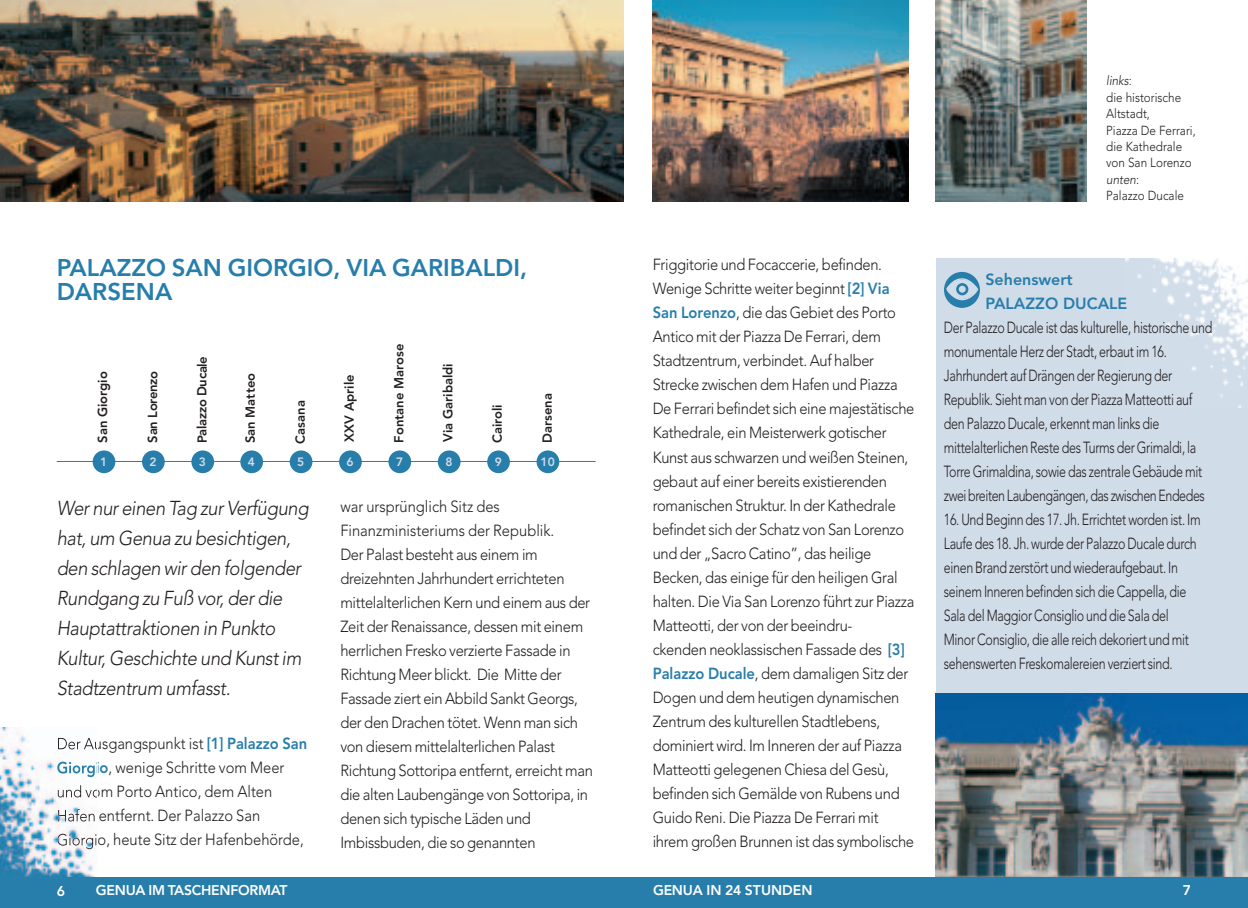
<style>
.page{position:relative;width:1248px;height:908px;background:#fff}
.page>*{position:absolute;margin:0;border:0;box-sizing:border-box;transform-origin:0 0}
.t1{font:800 24px/24px "Avenir LT Std";color:#277eab}
.t2{font:italic 300 20px/30px "Avenir LT Std";letter-spacing:-.02em;color:#231f20;scale:.92 1}
.t3{font:300 16px/24px "Avenir LT Std";letter-spacing:-.02em;color:#231f20;scale:.92 1}
.t4{font:300 16px/24px "Avenir LT Std";letter-spacing:-.02em;color:#231f20;scale:.78 1}
.t5{font:300 16px/24px "Avenir LT Std";color:#231f20;scale:.92 1}
.t6{font:800 16px/24px "Avenir LT Std";color:#277eab}
.t7{font:800 14px "Avenir LT Std";letter-spacing:-.02em;color:#fff}
.t8{font:800 14px "Avenir LT Std";color:#fff}
.t9{font:300 13px/16.4px "Avenir LT Std";color:#231f20;scale:.9 1}
.t10{font:800 13px "Avenir LT Std";color:#231f20}
.t11{font:800 13px "Avenir LT Std";letter-spacing:-.03em;color:#231f20}
.t12{font:800 13px "Avenir LT Std";letter-spacing:-.02em;color:#231f20}
.t13{font:800 12px "Avenir LT Std";color:#d1dce9}
.s1{font-weight:800;color:#277eab}
.s2{color:#fff}
.s3{font-style:italic}
</style>
<div class="page">
<hr style="left:57px;top:461px;width:538px;height:1px;background:#277eab">
<div style="left:936px;top:258px;width:311px;height:649px;background:#d1dce9"></div>
<div style="left:93px;top:450px;width:22px;height:23px;background:#277eab;border-radius:50%"></div>
<div style="left:142px;top:450px;width:23px;height:23px;background:#277eab;border-radius:50%"></div>
<div style="left:191px;top:450px;width:23px;height:23px;background:#277eab;border-radius:50%"></div>
<div style="left:240px;top:450px;width:23px;height:23px;background:#277eab;border-radius:50%"></div>
<div style="left:290px;top:450px;width:22px;height:23px;background:#277eab;border-radius:50%"></div>
<div style="left:339px;top:450px;width:23px;height:23px;background:#277eab;border-radius:50%"></div>
<div style="left:388px;top:450px;width:23px;height:23px;background:#277eab;border-radius:50%"></div>
<div style="left:438px;top:450px;width:22px;height:23px;background:#277eab;border-radius:50%"></div>
<div style="left:487px;top:450px;width:23px;height:23px;background:#277eab;border-radius:50%"></div>
<div style="left:536px;top:450px;width:23px;height:23px;background:#277eab;border-radius:50%"></div>
<img style="left:0;top:0;width:623px;height:201px">
<img style="left:935px;top:0;width:151px;height:201px">
<img style="left:652px;top:0;width:256px;height:201px">
<div style="left:0;top:877px;width:624px;height:30px;background:#277eab"></div>
<img style="left:935px;top:693px;width:312px;height:184px">
<div style="left:624px;top:877px;width:623px;height:30px;background:#277eab"></div>
<img style="left:0;top:727px;width:97px;height:150px">
<img style="left:58px;top:737px;width:39px;height:12px">
<img style="left:57px;top:761px;width:40px;height:15px">
<img style="left:58px;top:784px;width:39px;height:13px">
<img style="left:58px;top:808px;width:37px;height:13px">
<img style="left:57px;top:833px;width:39px;height:15px">
<svg style="left:944px;top:271px;width:34px;height:37px"></svg>
<img style="left:1125px;top:258px;width:122px;height:150px">
<img style="left:1243px;top:258px;width:3px;height:149px">
<h1 class="t1" style="left:57px;top:258px;width:472px">PALAZZO SAN GIORGIO, VIA GARIBALDI,<br>DARSENA</h1>
<p class="t10" style="left:97px;top:443px;width:73px;rotate:-90deg">San Giorgio</p>
<p class="t12" style="left:147px;top:442px;width:73px;rotate:-90deg">San Lorenzo</p>
<p class="t11" style="left:197px;top:443px;width:88px;rotate:-90deg">Pa al zzo Ducale</p>
<p class="t10" style="left:245px;top:443px;width:72px;rotate:-90deg">San Matteo</p>
<p class="t10" style="left:295px;top:443px;width:45px;rotate:-90deg">Casana</p>
<p class="t10" style="left:344px;top:441px;width:69px;rotate:-90deg">XXV Aprile</p>
<p class="t10" style="left:393px;top:442px;width:100px;rotate:-90deg">Fontane Marose</p>
<p class="t10" style="left:443px;top:441px;width:80px;rotate:-90deg">Via Garibaldi</p>
<p class="t10" style="left:492px;top:443px;width:40px;rotate:-90deg">Cairoli</p>
<p class="t10" style="left:542px;top:442px;width:51px;rotate:-90deg">Darsena</p>
<p class="t13" style="left:100px;top:457px;width:9px">1</p>
<p class="t13" style="left:150px;top:457px;width:9px">2</p>
<p class="t13" style="left:199px;top:457px;width:9px">3</p>
<p class="t13" style="left:248px;top:457px;width:9px">4</p>
<p class="t13" style="left:297px;top:457px;width:9px">5</p>
<p class="t13" style="left:346px;top:457px;width:9px">6</p>
<p class="t13" style="left:396px;top:457px;width:9px">7</p>
<p class="t13" style="left:445px;top:457px;width:9px">8</p>
<p class="t13" style="left:494px;top:457px;width:9px">9</p>
<p class="t13" style="left:540px;top:457px;width:16px">10</p>
<p class="t2" style="left:57px;top:494px;width:275px">Wer nur einen Tag zur Verfügung hat, um Genua zu besichtigen, den schlagen wir den folgender<br>Rundgang zu Fuß vor, der die<br>Hauptattraktionen in Punkto<br>Kultur, Geschichte und Kunst im<br>Stadtzentrum umfasst.</p>
<p class="t5" style="left:57px;top:732px;width:274px">Der Ausgangspunkt ist <span class="s1">[1] Palazzo San Giorgio</span>, wenige Schritte vom Meer und vom Porto Antico, dem Alten Hafen entfernt. Der Palazzo San Giorgio, heute Sitz der Hafenbehörde,</p>
<p class="t7" style="left:57px;top:884px;width:10px">6</p>
<p class="t7" style="left:96px;top:884px;width:193px">GENUA IM TASCHENFORMAT</p>
<p class="t3" style="left:340px;top:495px;width:276px">war ursprünglich Sitz des Finanzministeriums der Republik.<br>Der Palast besteht aus einem im dreizehnten Jahrhundert errichteten mittelalterlichen Kern und einem aus der Zeit der Renaissance, dessen mit einem herrlichen Fresko verzierte Fassade in Richtung Meer blickt. Die Mitte der Fassade ziert ein Abbild Sankt Georgs, der den Drachen tötet. Wenn man sich von diesem mittelalterlichen Palast Richtung Sottoripa entfernt, erreicht man die alten Laubengänge von Sottoripa, in denen sich typische Läden und Imbissbuden, die so genannten</p>
<p class="t3" style="left:652px;top:254px;width:286px">Friggitorie und Focaccerie, befinden.<br>Wenige Schritte weiter beginnt <span class="s1">[2] Via San Lorenzo</span>, die das Gebiet des Porto Antico mit der Piazza De Ferrari, dem Stadtzentrum, verbindet. Auf halber Strecke zwischen dem Hafen und Piazza De Ferrari befindet sich eine majestätische Kathedrale, ein Meisterwerk gotischer Kunst aus schwarzen und weißen Steinen, gebaut auf einer bereits existierenden romanischen Struktur. In der Kathedrale befindet sich der Schatz von San Lorenzo und der „Sacro Catino”, das heilige Becken, das einige für den heiligen Gral halten. Die Via San Lorenzo führt zur Piazza Matteotti, der von der beeindru-<br>ckenden neoklassischen Fassade des <span class="s2">i</span><span class="s1">[3] Palazzo Ducale</span>, dem damaligen Sitz der Dogen und dem heutigen dynamischen Zentrum des kulturellen Stadtlebens, dominiert wird. Im Inneren der auf Piazza Matteotti gelegenen Chiesa del Gesù, befinden sich Gemälde von Rubens und Guido Reni. Die Piazza De Ferrari mit ihrem großen Brunnen ist das symbolische</p>
<p class="t9" style="left:1106px;top:74px;width:101px"><span class="s3">links</span>:<br>die historische<br>Altstadt,<br>Piazza De Ferrari, die Kathedrale von San Lorenzo <span class="s3">unten</span>:<br>Palazzo Ducale</p>
<p class="t6" style="left:985px;top:268px;width:143px">Sehenswert<br>PALAZZO DUCALE</p>
<p class="t4" style="left:943px;top:316px;width:346px">Der Palazzo Ducale ist das kulturelle, historische und monumentale Herz der Stadt, erbaut im 16.<br>Jahrhundert auf Drängen der Regierung der Republik. Sieht man von der Piazza Matteotti auf den Palazzo Ducale, erkennt man links die mittelalterlichen Reste des Turms der Grimaldi, la Torre Grimaldina, sowie das zentrale Gebäude mit zwei breiten Laubengängen, das zwischen Endedes</p>
<p class="t4" style="left:943px;top:508px;width:331px">16. Und Beginn des 17. Jh. Errichtet worden ist. Im Laufe des 18. Jh. wurde der Palazzo Ducale durch einen Brand zerstört und wiederaufgebaut. In seinem Inneren befinden sich die Cappella, die Sala del Maggior Consiglio und die Sala del Minor Consiglio, die alle reich dekoriert und mit sehenswerten Freskomalereien verziert sind.</p>
<p class="t8" style="left:653px;top:884px;width:161px">GENUA IN 24 STUNDEN</p>
<p class="t7" style="left:1182px;top:884px;width:10px">7</p>
</div>
